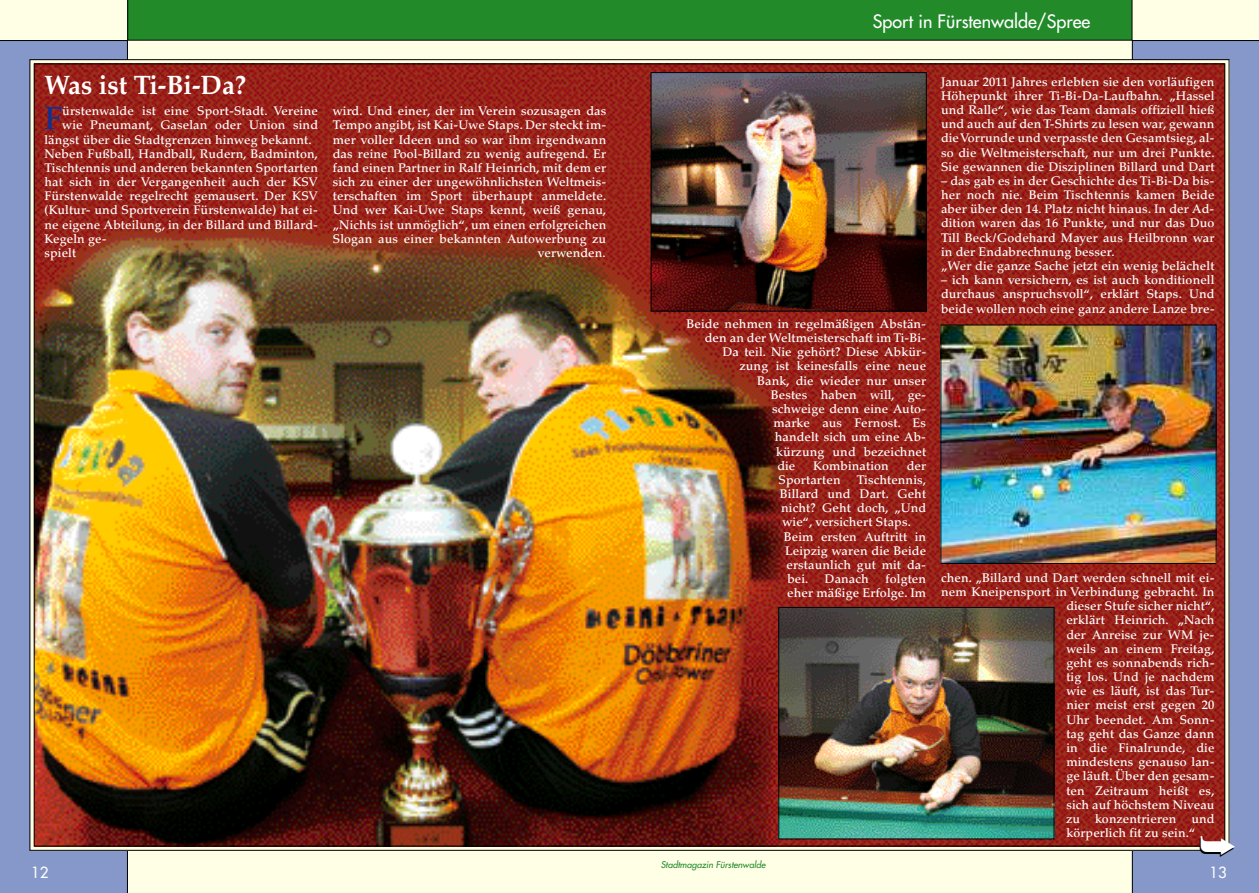
<style>
.page{position:relative;width:1259px;height:893px;background:#fff}
.page>*{position:absolute;margin:0;border:0;box-sizing:border-box;transform-origin:0 0}
.t1{font:500 31.8px "Palatino";color:#0e3192}
.t2{font:700 26.7px "Palatino";color:#fff;scale:.96 1}
.t3{font:18px "Futura";color:#fff}
.t4{font:15px "Futura";color:#fff}
.t5{font:500 12.45px/14.1px "Palatino";letter-spacing:.01em;color:#fff;text-align:right}
.t6{font:italic 9px "Futura";color:#238a2a}
</style>
<div class="page">
<div style="left:0;top:0;width:642px;height:893px;background:#ffffe6"></div>
<div style="left:617px;top:0;width:642px;height:893px;background:#ffffe6"></div>
<div style="left:128px;top:0;width:1004px;height:40px;background:#238a2a"></div>
<svg style="left:1132px;top:40px;width:127px;height:853px;background:#757ba0"></svg>
<svg style="left:0;top:40px;width:128px;height:853px;background:#7785ae"></svg>
<img style="left:36px;top:66px;width:1187px;height:778px">
<img style="left:653px;top:74px;width:271px;height:235px">
<div style="left:651px;top:72px;width:275px;height:239px;border:1px solid #000"></div>
<img style="left:942px;top:327px;width:272px;height:235px">
<div style="left:940px;top:325px;width:276px;height:239px;border:1px solid #000"></div>
<img style="left:780px;top:609px;width:272px;height:228px">
<div style="left:778px;top:607px;width:276px;height:232px;border:1px solid #000"></div>
<svg style="left:1200px;top:838px;width:34px;height:19px"></svg>
<h3 class="t3" style="left:873px;top:14px;width:219px">Sport in Fürstenwalde/Spree</h3>
<h2 class="t2" style="left:44px;top:74px;width:212px">Was ist Ti-Bi-Da?</h2>
<h1 class="t1" style="left:44px;top:106px;width:19px">F</h1>
<p class="t5" style="left:62px;top:105px;width:257px">ürstenwalde ist eine Sport-Stadt. Vereine</p>
<p class="t5" style="left:62px;top:119px;width:257px">wie Pneumant, Gaselan oder Union sind</p>
<p class="t5" style="left:44px;top:134px;width:269px">längst über die Stadtgrenzen hinweg bekannt.</p>
<p class="t5" style="left:44px;top:148px;width:275px">Neben Fußball, Handball, Rudern, Badminton,</p>
<p class="t5" style="left:44px;top:162px;width:275px">Tischtennis und anderen bekannten Sportarten</p>
<p class="t5" style="left:44px;top:176px;width:275px">hat sich in der Vergangenheit auch der KSV</p>
<p class="t5" style="left:44px;top:190px;width:275px">Fürstenwalde regelrecht gemausert. Der KSV</p>
<p class="t5" style="left:44px;top:205px;width:275px">(Kultur- und Sportverein Fürstenwalde) hat ei-</p>
<p class="t5" style="left:44px;top:219px;width:275px">ne eigene Abteilung, in der Billard und Billard-</p>
<p class="t5" style="left:44px;top:233px;width:64px">Kegeln ge-</p>
<p class="t5" style="left:44px;top:247px;width:33px">spielt</p>
<p class="t5" style="left:333px;top:105px;width:275px">wird. Und einer, der im Verein sozusagen das Tempo angibt, ist Kai-Uwe Staps. Der steckt im&shy;mer voller Ideen und so war ihm irgendwann das reine Pool-Billard zu wenig aufregend. Er fand einen Partner in Ralf Heinrich, mit dem er sich zu einer der ungewöhnlichsten Weltmeis&shy;terschaften im Sport überhaupt anmeldete.<br>Und wer Kai-Uwe Staps kennt, weiß genau, „Nichts ist unmöglich“, um einen erfolgreichen Slogan aus einer bekannten Autowerbung zu verwenden.</p>
<p class="t5" style="left:941px;top:76px;width:275px;text-align:justify">Januar 2011 Jahres erlebten sie den vorläufigen Höhepunkt ihrer Ti-Bi-Da-Laufbahn. „Hassel und Ralle“, wie das Team damals offiziell hieß und auch auf den T-Shirts zu lesen war, gewann die Vorrunde und verpasste den Gesamtsieg, al&shy;so die Weltmeisterschaft, nur um drei Punkte.<br>Sie gewannen die Disziplinen Billard und Dart</p>
<p class="t5" style="left:941px;top:175px;width:275px;text-align:left">– das gab es in der Geschichte des Ti-Bi-Da bis&shy;her noch nie. Beim Tischtennis kamen Beide aber über den 14. Platz nicht hinaus. In der Ad&shy;dition waren das 16 Punkte, und nur das Duo Till Beck/Godehard Mayer aus Heilbronn war in der Endabrechnung besser.<br>„Wer die ganze Sache jetzt ein wenig belächelt</p>
<p class="t5" style="left:941px;top:274px;width:275px;text-align:justify">– ich kann versichern, es ist auch konditionell durchaus anspruchsvoll“, erklärt Staps. Und beide wollen noch eine ganz andere Lanze bre-</p>
<p class="t5" style="left:686px;top:318px;width:241px">Beide nehmen in regelmäßigen Abstän-</p>
<p class="t5" style="left:705px;top:332px;width:223px">den an der Weltmeisterschaft im Ti-Bi-</p>
<p class="t5" style="left:722px;top:346px;width:205px">Da teil. Nie gehört? Diese Abkür-</p>
<p class="t5" style="left:740px;top:361px;width:188px">zung ist keinesfalls eine neue</p>
<p class="t5" style="left:757px;top:375px;width:170px">Bank, die wieder nur unser</p>
<p class="t5" style="left:771px;top:389px;width:157px">Bestes haben will, ge-</p>
<p class="t5" style="left:772px;top:403px;width:155px">schweige denn eine Auto-</p>
<p class="t5" style="left:773px;top:417px;width:154px">marke aus Fernost. Es</p>
<p class="t5" style="left:774px;top:431px;width:153px">handelt sich um eine Ab-</p>
<p class="t5" style="left:776px;top:446px;width:152px">kürzung und bezeichnet</p>
<p class="t5" style="left:777px;top:460px;width:20px">die</p>
<p class="t5" style="left:813px;top:460px;width:77px">Kombination</p>
<p class="t5" style="left:906px;top:460px;width:21px">der</p>
<p class="t5" style="left:778px;top:474px;width:63px">Sportarten</p>
<p class="t5" style="left:857px;top:474px;width:71px">Tischtennis,</p>
<p class="t5" style="left:780px;top:488px;width:148px">Billard und Dart. Geht</p>
<p class="t5" style="left:781px;top:502px;width:146px">nicht? Geht doch, „Und</p>
<p class="t5" style="left:782px;top:516px;width:130px">wie“, versichert Staps.</p>
<p class="t5" style="left:784px;top:531px;width:144px">Beim ersten Auftritt in</p>
<p class="t5" style="left:785px;top:545px;width:142px">Leipzig waren die Beide</p>
<p class="t5" style="left:786px;top:559px;width:141px">erstaunlich gut mit da-</p>
<p class="t5" style="left:787px;top:573px;width:23px">bei.</p>
<p class="t5" style="left:824px;top:573px;width:46px">Danach</p>
<p class="t5" style="left:787px;top:573px;width:140px">folgten<br>eher mäßige Erfolge. Im</p>
<p class="t5" style="left:941px;top:572px;width:275px">chen. „Billard und Dart werden schnell mit ei-</p>
<p class="t5" style="left:941px;top:586px;width:275px">nem Kneipensport in Verbindung gebracht. In</p>
<p class="t5" style="left:1066px;top:600px;width:150px">dieser Stufe sicher nicht“,</p>
<p class="t5" style="left:1066px;top:614px;width:150px">erklärt Heinrich. „Nach</p>
<p class="t5" style="left:1066px;top:629px;width:150px">der Anreise zur WM je-</p>
<p class="t5" style="left:1066px;top:643px;width:150px">weils an einem Freitag,</p>
<p class="t5" style="left:1066px;top:657px;width:150px">geht es sonnabends rich-</p>
<p class="t5" style="left:1066px;top:671px;width:150px">tig los. Und je nachdem</p>
<p class="t5" style="left:1066px;top:685px;width:150px">wie es läuft, ist das Tur-</p>
<p class="t5" style="left:1066px;top:699px;width:150px">nier meist erst gegen 20</p>
<p class="t5" style="left:1066px;top:714px;width:150px">Uhr beendet. Am Sonn-</p>
<p class="t5" style="left:1066px;top:728px;width:150px">tag geht das Ganze dann</p>
<p class="t5" style="left:1066px;top:742px;width:150px">in die Finalrunde, die</p>
<p class="t5" style="left:1066px;top:756px;width:150px">mindestens genauso lan-</p>
<p class="t5" style="left:1066px;top:770px;width:150px">ge läuft. Über den gesam-</p>
<p class="t5" style="left:1066px;top:785px;width:150px">ten Zeitraum heißt es,</p>
<p class="t5" style="left:1066px;top:799px;width:150px">sich auf höchstem Niveau</p>
<p class="t5" style="left:1066px;top:813px;width:150px">zu konzentrieren und</p>
<p class="t5" style="left:1066px;top:827px;width:130px">körperlich fit zu sein.“</p>
<p class="t4" style="left:31px;top:866px;width:19px">12</p>
<p class="t6" style="left:661px;top:860px;width:106px">Stadtmagazin Fürstenwalde</p>
<p class="t4" style="left:1209px;top:866px;width:19px">13</p>
</div>
